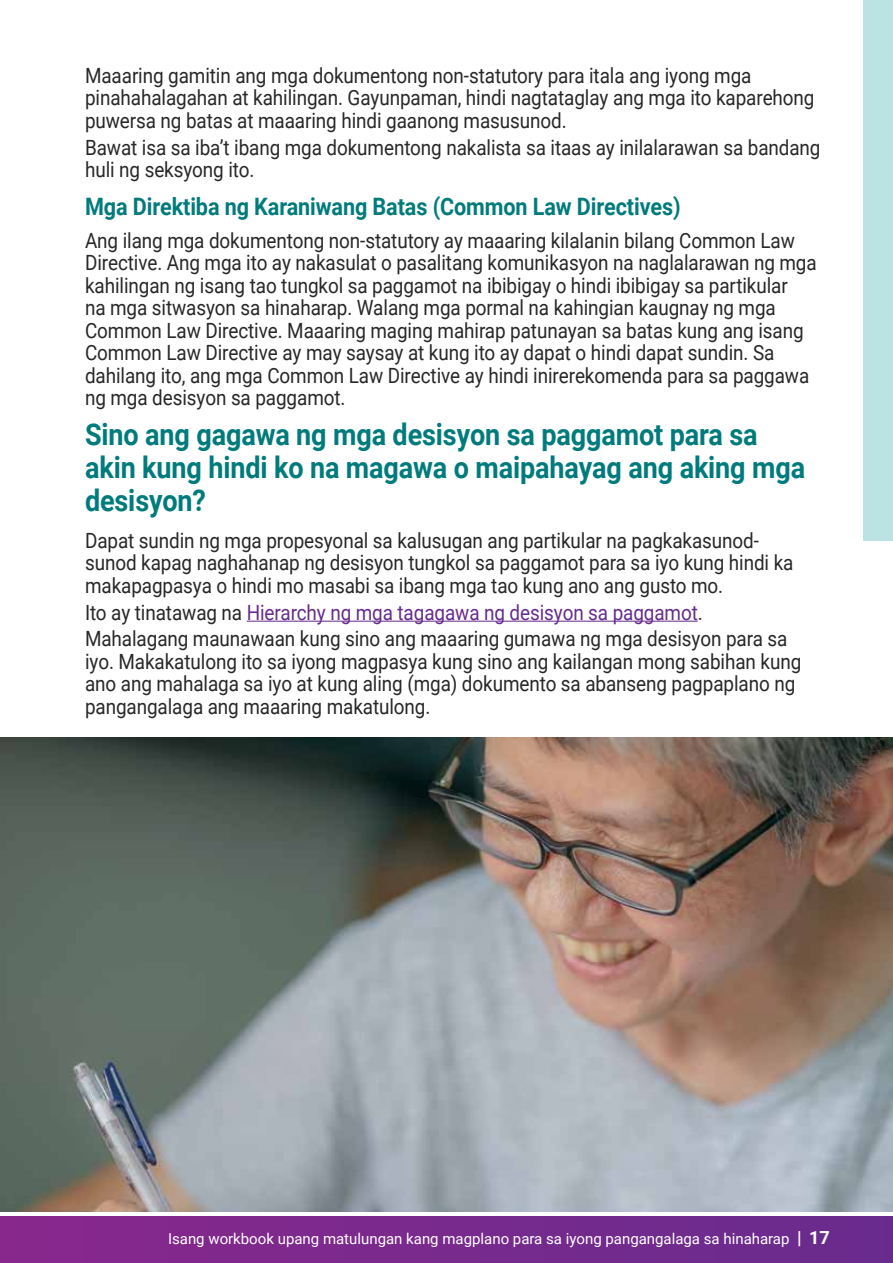
<style>
.page{position:relative;width:893px;height:1263px;background:#fff}
.page>*{position:absolute;margin:0;border:0;box-sizing:border-box;transform-origin:0 0}
.t1{font:700 30px/33px "Roboto";letter-spacing:-.005em;color:#007b7c;scale:.9 1}
.t2{font:700 24px "Roboto";letter-spacing:-.005em;color:#007b7c;scale:.9 1}
.t3{font:21px/22.5px "Roboto";letter-spacing:-.005em;color:#292829;scale:.9 1}
.t4{font:15px "Roboto";color:#fff}
.s1{color:#682b8d}
.s2{font-weight:700;font-size:18px}
</style>
<div class="page">
<div style="left:0;top:1216px;width:893px;height:47px;background:linear-gradient(to right,#89288d,#682b8d)"></div>
<div style="left:863px;top:0;width:30px;height:540px;background:#bce3e3"></div>
<img style="left:0;top:738px;width:893px;height:474px">
<hr style="left:247px;top:621px;width:451px;height:1px;background:#682b8d">
<p class="t3" style="left:85px;top:63px;width:812px">Maaaring gamitin ang mga dokumentong non-statutory para itala ang iyong mga pinahahalagahan at kahilingan. Gayunpaman, hindi nagtataglay ang mga ito kaparehong puwersa ng batas at maaaring hindi gaanong masusunod.</p>
<p class="t3" style="left:85px;top:135px;width:819px">Bawat isa sa iba’t ibang mga dokumentong nakalista sa itaas ay inilalarawan sa bandang huli ng seksyong ito.</p>
<p class="t2" style="left:85px;top:190px;width:663px">Mga Direktiba ng Karaniwang Batas (Common Law Directives)</p>
<p class="t3" style="left:85px;top:228px;width:814px">Ang ilang mga dokumentong non-statutory ay maaaring kilalanin bilang Common Law Directive. Ang mga ito ay nakasulat o pasalitang komunikasyon na naglalarawan ng mga kahilingan ng isang tao tungkol sa paggamot na ibibigay o hindi ibibigay sa partikular<br>na mga sitwasyon sa hinaharap. Walang mga pormal na kahingian kaugnay ng mga Common Law Directive. Maaaring maging mahirap patunayan sa batas kung ang isang Common Law Directive ay may saysay at kung ito ay dapat o hindi dapat sundin. Sa dahilang ito, ang mga Common Law Directive ay hindi inirerekomenda para sa paggawa ng mga desisyon sa paggamot.</p>
<h1 class="t1" style="left:85px;top:417px;width:802px">Sino ang gagawa ng mga desisyon sa paggamot para sa akin kung hindi ko na magawa o maipahayag ang aking mga desisyon?</h1>
<p class="t3" style="left:85px;top:528px;width:789px">Dapat sundin ng mga propesyonal sa kalusugan ang partikular na pagkakasunod&shy;sunod kapag naghahanap ng desisyon tungkol sa paggamot para sa iyo kung hindi ka makapagpasya o hindi mo masabi sa ibang mga tao kung ano ang gusto mo.</p>
<p class="t3" style="left:85px;top:598px;width:782px;line-height:26.7px">Ito ay tinatawag na <span class="s1">Hierarchy ng mga tagagawa ng desisyon sa paggamot</span>.<br>Mahalagang maunawaan kung sino ang maaaring gumawa ng mga desisyon para sa</p>
<p class="t3" style="left:85px;top:649px;width:797px">iyo. Makakatulong ito sa iyong magpasya kung sino ang kailangan mong sabihan kung ano ang mahalaga sa iyo at kung aling (mga) dokumento sa abanseng pagpaplano ng pangangalaga ang maaaring makatulong.</p>
<p class="t4" style="left:168px;top:1228px;width:663px">Isang workbook upang matulungan kang magplano para sa iyong pangangalaga sa hinaharap <span class="s2">| 17</span></p>
</div>
